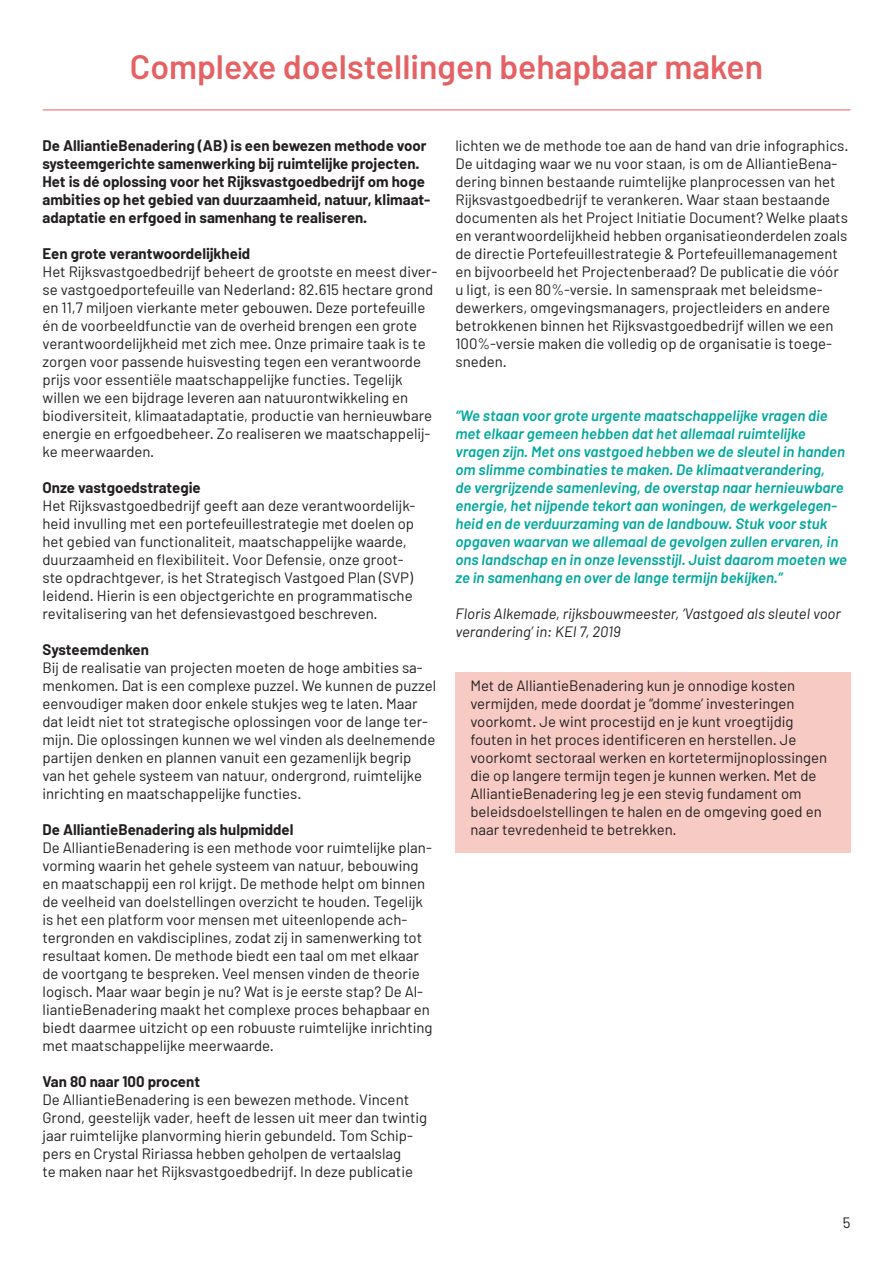
<style>
.page{position:relative;width:893px;height:1263px;background:#fff}
.page>*{position:absolute;margin:0;border:0;box-sizing:border-box;transform-origin:0 0}
.KOP{font:600 33.75px "Barlow";color:#e56164}
.PLAT{font:15px/18px "Barlow";color:#231f20}
.PLAT-2{font:italic 600 15px/18px "Barlow";color:#00a99d}
.PLAT-3{font:700 15px/18px "Barlow";color:#231f20}
.PLAT-4{font:italic 15px/18px "Barlow";color:#231f20}
</style>
<div class="page">
<div style="left:455px;top:673px;width:395px;height:180px;background:#f7cbc4"></div>
<hr style="left:43px;top:110px;width:807px;height:1px;background:#e56164">
<p class="KOP" style="left:130px;top:45px;width:635px">Complexe doelstellingen behapbaar maken</p>
<p class="PLAT-3" style="left:43px;top:136px;width:389px">De AlliantieBenadering (AB) is een bewezen methode voor systeemgerichte samenwerking bij ruimtelijke projecten.<br>Het is dé oplossing voor het Rijksvastgoedbedrijf om hoge ambities op het gebied van duurzaamheid, natuur, klimaat&shy;adaptatie en erfgoed in samenhang te realiseren.</p>
<p class="PLAT-3" style="left:43px;top:244px;width:209px">Een grote verantwoordelijkheid</p>
<p class="PLAT" style="left:43px;top:262px;width:396px">Het Rijksvastgoedbedrijf beheert de grootste en meest diver&shy;se vastgoedportefeuille van Nederland: 82.615 hectare grond en 11,7 miljoen vierkante meter gebouwen. Deze portefeuille én de voorbeeldfunctie van de overheid brengen een grote verantwoordelijkheid met zich mee. Onze primaire taak is te zorgen voor passende huisvesting tegen een verantwoorde prijs voor essentiële maatschappelijke functies. Tegelijk willen we een bijdrage leveren aan natuurontwikkeling en biodiversiteit, klimaatadaptatie, productie van hernieuwbare energie en erfgoedbeheer. Zo realiseren we maatschappelij&shy;ke meerwaarden.</p>
<p class="PLAT-3" style="left:43px;top:478px;width:160px">Onze vastgoedstrategie</p>
<p class="PLAT" style="left:43px;top:496px;width:374px">Het Rijksvastgoedbedrijf geeft aan deze verantwoordelijk&shy;heid invulling met een portefeuillestrategie met doelen op het gebied van functionaliteit, maatschappelijke waarde, duurzaamheid en flexibiliteit. Voor Defensie, onze groot&shy;ste opdrachtgever, is het Strategisch Vastgoed Plan (SVP) leidend. Hierin is een objectgerichte en programmatische revitalisering van het defensievastgoed beschreven.</p>
<p class="PLAT-3" style="left:43px;top:640px;width:108px">Systeemdenken</p>
<p class="PLAT" style="left:43px;top:658px;width:395px">Bij de realisatie van projecten moeten de hoge ambities sa&shy;menkomen. Dat is een complexe puzzel. We kunnen de puzzel eenvoudiger maken door enkele stukjes weg te laten. Maar dat leidt niet tot strategische oplossingen voor de lange ter&shy;mijn. Die oplossingen kunnen we wel vinden als deelnemende partijen denken en plannen vanuit een gezamenlijk begrip van het gehele systeem van natuur, ondergrond, ruimtelijke inrichting en maatschappelijke functies.</p>
<p class="PLAT-3" style="left:43px;top:820px;width:252px">De AlliantieBenadering als hulpmiddel</p>
<p class="PLAT" style="left:43px;top:838px;width:392px">De AlliantieBenadering is een methode voor ruimtelijke plan&shy;vorming waarin het gehele systeem van natuur, bebouwing en maatschappij een rol krijgt. De methode helpt om binnen de veelheid van doelstellingen overzicht te houden. Tegelijk is het een platform voor mensen met uiteenlopende ach&shy;tergronden en vakdisciplines, zodat zij in samenwerking tot resultaat komen. De methode biedt een taal om met elkaar de voortgang te bespreken. Veel mensen vinden de theorie logisch. Maar waar begin je nu? Wat is je eerste stap? De Al&shy;liantieBenadering maakt het complexe proces behapbaar en biedt daarmee uitzicht op een robuuste ruimtelijke inrichting met maatschappelijke meerwaarde.</p>
<p class="PLAT-3" style="left:43px;top:1072px;width:159px">Van 80 naar 100 procent</p>
<p class="PLAT" style="left:43px;top:1090px;width:386px">De AlliantieBenadering is een bewezen methode. Vincent Grond, geestelijk vader, heeft de lessen uit meer dan twintig jaar ruimtelijke planvorming hierin gebundeld. Tom Schip&shy;pers en Crystal Ririassa hebben geholpen de vertaalslag<br>te maken naar het Rijksvastgoedbedrijf. In deze publicatie</p>
<p class="PLAT" style="left:455px;top:136px;width:395px">lichten we de methode toe aan de hand van drie infographics.<br>De uitdaging waar we nu voor staan, is om de AlliantieBena&shy;dering binnen bestaande ruimtelijke planprocessen van het Rijksvastgoedbedrijf te verankeren. Waar staan bestaande documenten als het Project Initiatie Document? Welke plaats en verantwoordelijkheid hebben organisatieonderdelen zoals de directie Portefeuillestrategie &amp; Portefeuillemanagement en bijvoorbeeld het Projectenberaad? De publicatie die vóór u ligt, is een 80%-versie. In samenspraak met beleidsme&shy;dewerkers, omgevingsmanagers, projectleiders en andere betrokkenen binnen het Rijksvastgoedbedrijf willen we een 100%-versie maken die volledig op de organisatie is toege&shy;sneden.</p>
<p class="PLAT-2" style="left:455px;top:406px;width:393px">“We staan voor grote urgente maatschappelijke vragen die met elkaar gemeen hebben dat het allemaal ruimtelijke vragen zijn. Met ons vastgoed hebben we de sleutel in handen om slimme combinaties te maken. De klimaatverandering,<br>de vergrijzende samenleving, de overstap naar hernieuwbare energie, het nijpende tekort aan woningen, de werkgelegen&shy;heid en de verduurzaming van de landbouw. Stuk voor stuk opgaven waarvan we allemaal de gevolgen zullen ervaren, in ons landschap en in onze levensstijl. Juist daarom moeten we ze in samenhang en over de lange termijn bekijken.”</p>
<p class="PLAT-4" style="left:455px;top:604px;width:387px">Floris Alkemade, rijksbouwmeester, ‘Vastgoed als sleutel voor verandering’ in: KEI 7, 2019</p>
<p class="PLAT" style="left:470px;top:676px;width:358px">Met de AlliantieBenadering kun je onnodige kosten vermijden, mede doordat je ‘‘domme’ investeringen voorkomt. Je wint procestijd en je kunt vroegtijdig fouten in het proces identificeren en herstellen. Je voorkomt sectoraal werken en kortetermijnoplossingen die op langere termijn tegen je kunnen werken. Met de AlliantieBenadering leg je een stevig fundament om beleidsdoelstellingen te halen en de omgeving goed en naar tevredenheid te betrekken.</p>
<p class="PLAT" style="left:843px;top:1213px;width:9px">5</p>
</div>
